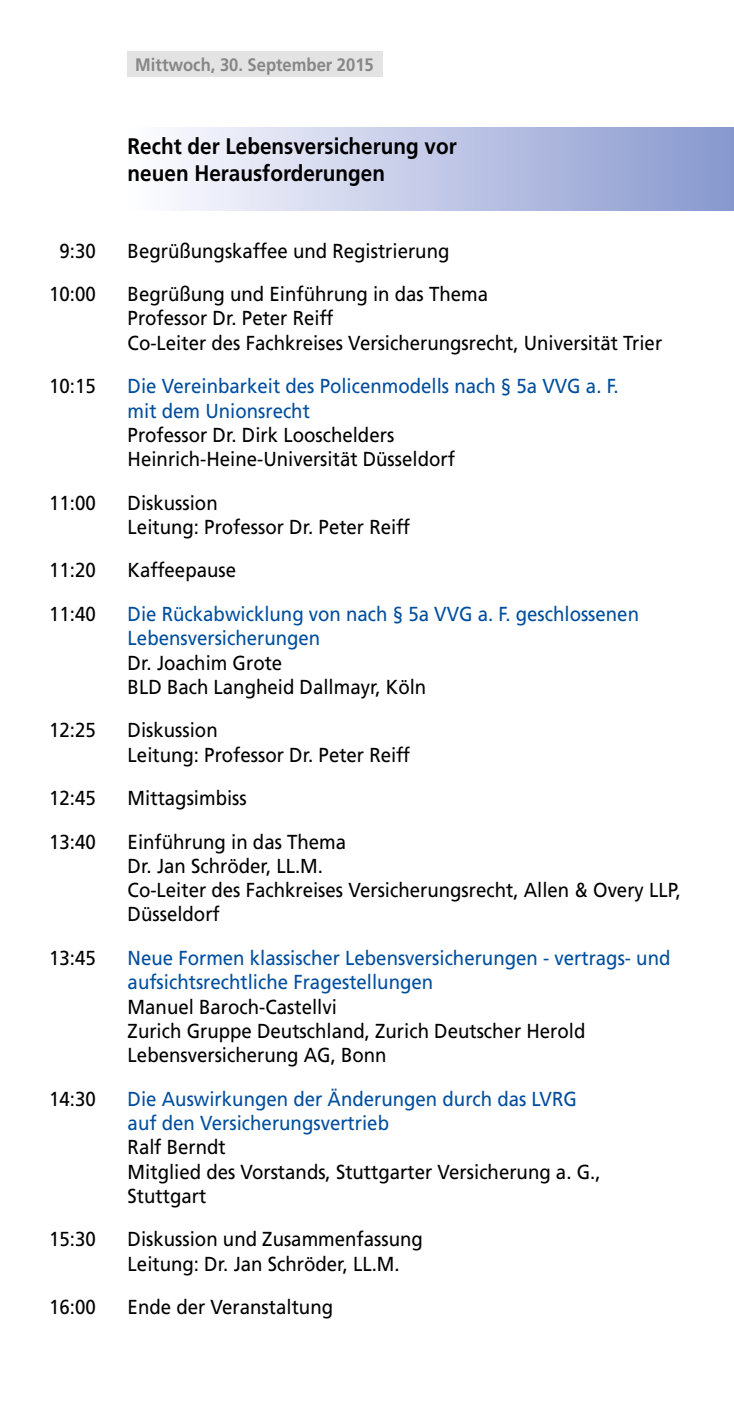
<style>
.page{position:relative;width:734px;height:1404px;background:#fff}
.page>*{position:absolute;margin:0;border:0;box-sizing:border-box;transform-origin:0 0}
.t1{font:700 22.5px/27px "Frutiger LT Pro";color:#000;scale:.92 1}
.t2{font:20.25px/24.3px "Frutiger LT Pro";color:#000;scale:.92 1}
.t3{font:20.25px/24.3px "Frutiger LT Pro";color:#004e9e;scale:.92 1}
.t4{font:700 18px "Frutiger LT Pro";color:#868786;scale:.92 1}
</style>
<div class="page">
<div style="left:0;top:128px;width:733px;height:82px;background:linear-gradient(to right,#fff,#8b9ad0)"></div>
<div style="left:128px;top:51px;width:255px;height:26px;background:#e3e3e3"></div>
<p class="t4" style="left:135px;top:54px;width:261px">Mittwoch, 30. September 2015</p>
<p class="t1" style="left:128px;top:132px;width:359px">Recht der Lebensversicherung vor neuen Herausforderungen</p>
<p class="t2" style="left:59px;top:238px;width:41px">9:30</p>
<p class="t2" style="left:128px;top:238px;width:351px">Begrüßungskaffee und Registrierung</p>
<p class="t2" style="left:49px;top:282px;width:52px">10:00</p>
<p class="t2" style="left:128px;top:282px;width:582px">Begrüßung und Einführung in das Thema<br>Professor Dr. Peter Reiff<br>Co-Leiter des Fachkreises Versicherungsrecht, Universität Trier</p>
<p class="t2" style="left:49px;top:374px;width:52px">10:15</p>
<p class="t3" style="left:128px;top:374px;width:535px">Die Vereinbarkeit des Policenmodells nach § 5a VVG a. F. mit dem Unionsrecht</p>
<p class="t2" style="left:128px;top:423px;width:357px">Professor Dr. Dirk Looschelders<br>Heinrich-Heine-Universität Düsseldorf</p>
<p class="t2" style="left:49px;top:490px;width:52px">11:00</p>
<p class="t2" style="left:128px;top:490px;width:308px">Diskussion<br>Leitung: Professor Dr. Peter Reiff</p>
<p class="t2" style="left:49px;top:558px;width:52px">11:20</p>
<p class="t2" style="left:128px;top:558px;width:119px">Kaffeepause</p>
<p class="t2" style="left:49px;top:601px;width:52px">11:40</p>
<p class="t3" style="left:128px;top:601px;width:557px">Die Rückabwicklung von nach § 5a VVG a. F. geschlossenen<br>Lebensversicherungen</p>
<p class="t2" style="left:128px;top:650px;width:326px">Dr. Joachim Grote<br>BLD Bach Langheid Dallmayr, Köln</p>
<p class="t2" style="left:49px;top:718px;width:52px">12:25</p>
<p class="t2" style="left:128px;top:718px;width:308px">Diskussion<br>Leitung: Professor Dr. Peter Reiff</p>
<p class="t2" style="left:49px;top:786px;width:52px">12:45</p>
<p class="t2" style="left:128px;top:786px;width:131px">Mittagsimbiss</p>
<p class="t2" style="left:49px;top:829px;width:52px">13:40</p>
<p class="t2" style="left:128px;top:829px;width:602px">Einführung in das Thema<br>Dr. Jan Schröder, LL.M.<br>Co-Leiter des Fachkreises Versicherungsrecht, Allen &amp; Overy LLP,<br>Düsseldorf</p>
<p class="t2" style="left:49px;top:945px;width:52px">13:45</p>
<p class="t3" style="left:128px;top:945px;width:591px">Neue Formen klassischer Lebensversicherungen - vertrags- und aufsichtsrechtliche Fragestellungen</p>
<p class="t2" style="left:128px;top:994px;width:499px">Manuel Baroch-Castellvi<br>Zurich Gruppe Deutschland, Zurich Deutscher Herold<br>Lebensversicherung AG, Bonn</p>
<p class="t2" style="left:49px;top:1086px;width:52px">14:30</p>
<p class="t3" style="left:128px;top:1086px;width:489px">Die Auswirkungen der Änderungen durch das LVRG auf den Versicherungsvertrieb</p>
<p class="t2" style="left:128px;top:1135px;width:515px">Ralf Berndt<br>Mitglied des Vorstands, Stuttgarter Versicherung a. G.,<br>Stuttgart</p>
<p class="t2" style="left:49px;top:1227px;width:52px">15:30</p>
<p class="t2" style="left:128px;top:1227px;width:322px">Diskussion und Zusammenfassung<br>Leitung: Dr. Jan Schröder, LL.M.</p>
<p class="t2" style="left:49px;top:1294px;width:52px">16:00</p>
<p class="t2" style="left:128px;top:1294px;width:225px">Ende der Veranstaltung</p>
</div>
